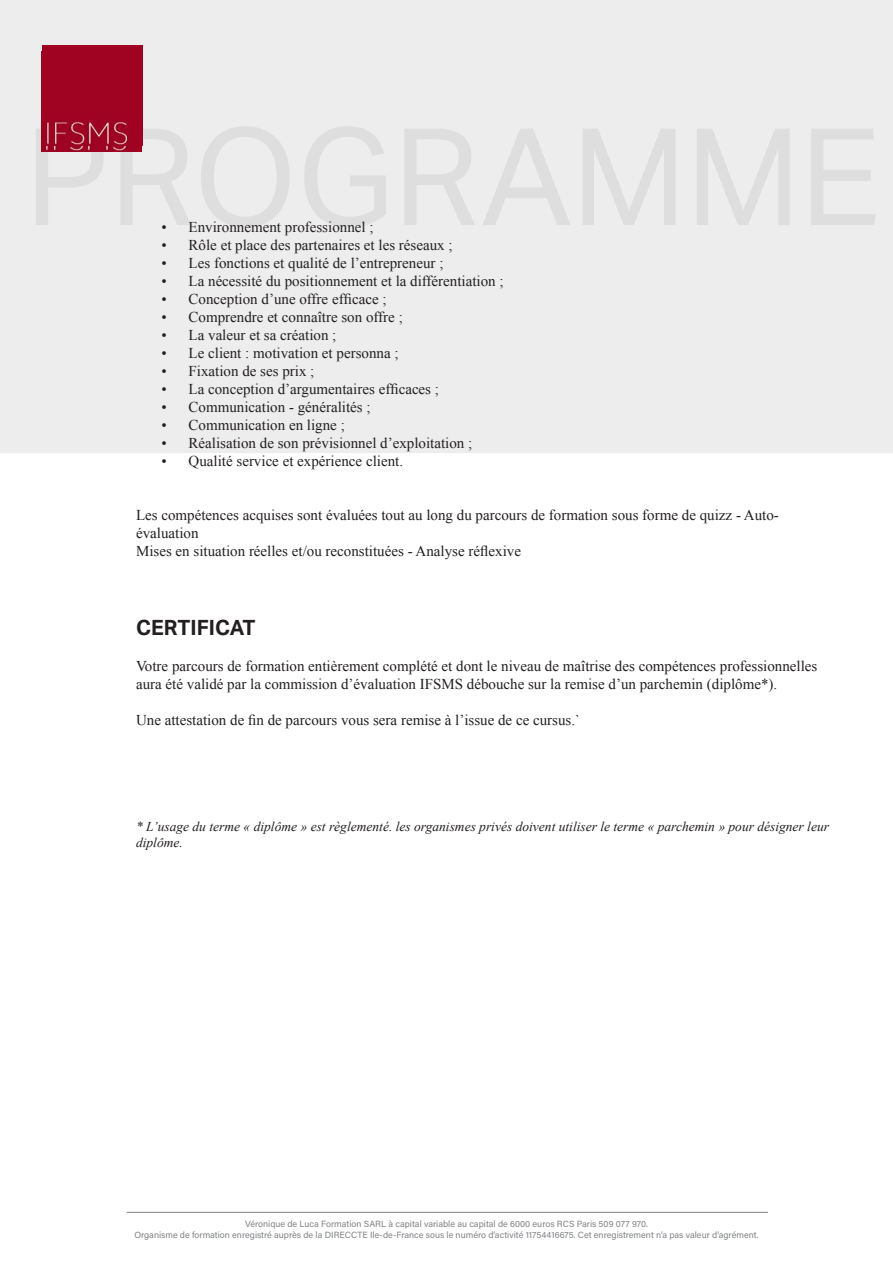
<style>
.page{position:relative;width:893px;height:1263px;background:#fff}
.page>*{position:absolute;margin:0;border:0;box-sizing:border-box;transform-origin:0 0}
.t1{font:700 21px "Aktiv Grotesk";color:#231f20}
.t2{font:15px/18px "Times New Roman";color:#231f20}
.t3{font:italic 13.5px/16.2px "Times New Roman";color:#231f20}
.t4{font:9px "Acumin Pro";color:#808285}
</style>
<div class="page">
<div style="left:0;top:0;width:893px;height:452px;background:#ededee"></div>
<img style="left:41px;top:51px;width:101px;height:100px">
<img style="left:43px;top:45px;width:100px;height:100px">
<hr style="left:127px;top:1212px;width:641px;height:1px;background:#808285">
<p class="t2" style="left:162px;top:217px;width:213px">• Environnement professionnel ;</p>
<p class="t2" style="left:162px;top:235px;width:293px">• Rôle et place des partenaires et les réseaux ;</p>
<p class="t2" style="left:162px;top:253px;width:283px">• Les fonctions et qualité de l’entrepreneur ;</p>
<p class="t2" style="left:162px;top:271px;width:344px">• La nécessité du positionnement et la différentiation ;</p>
<p class="t2" style="left:162px;top:289px;width:226px">• Conception d’une offre efficace ;</p>
<p class="t2" style="left:162px;top:307px;width:243px">• Comprendre et connaître son offre ;</p>
<p class="t2" style="left:162px;top:325px;width:176px">• La valeur et sa création ;</p>
<p class="t2" style="left:162px;top:343px;width:238px">• Le client : motivation et personna ;</p>
<p class="t2" style="left:162px;top:361px;width:154px">• Fixation de ses prix ;</p>
<p class="t2" style="left:162px;top:379px;width:279px">• La conception d’argumentaires efficaces ;</p>
<p class="t2" style="left:162px;top:397px;width:211px">• Communication - généralités ;</p>
<p class="t2" style="left:162px;top:415px;width:185px">• Communication en ligne ;</p>
<p class="t2" style="left:162px;top:433px;width:312px">• Réalisation de son prévisionnel d’exploitation ;</p>
<p class="t2" style="left:162px;top:451px;width:243px">• Qualité service et expérience client.</p>
<p class="t2" style="left:136px;top:505px;width:644px">Les compétences acquises sont évaluées tout au long du parcours de formation sous forme de quizz - Auto&shy;évaluation</p>
<p class="t2" style="left:136px;top:541px;width:386px">Mises en situation réelles et/ou reconstituées - Analyse réflexive</p>
<p class="t1" style="left:136px;top:615px;width:121px">CERTIFICAT</p>
<p class="t2" style="left:136px;top:656px;width:683px">Votre parcours de formation entièrement complété et dont le niveau de maîtrise des compétences professionnelles aura été validé par la commission d’évaluation IFSMS débouche sur la remise d’un parchemin (diplôme*).</p>
<p class="t2" style="left:136px;top:710px;width:446px">Une attestation de fin de parcours vous sera remise à l’issue de ce cursus.`</p>
<p class="t3" style="left:136px;top:818px;width:694px">* L’usage du terme « diplôme » est règlementé. les organismes privés doivent utiliser le terme « parchemin » pour désigner leur diplôme.</p>
<p class="t4" style="left:245px;top:1218px;width:404px">Véronique de Luca Formation SARL à capital variable au capital de 6000 euros RCS Paris 509 077 970.</p>
<p class="t4" style="left:134px;top:1228px;width:626px">Organisme de formation enregistré auprès de la DIRECCTE Ile-de-France sous le numéro d’activité 11754416675. Cet enregistrement n’a pas valeur d’agrément.</p>
</div>
